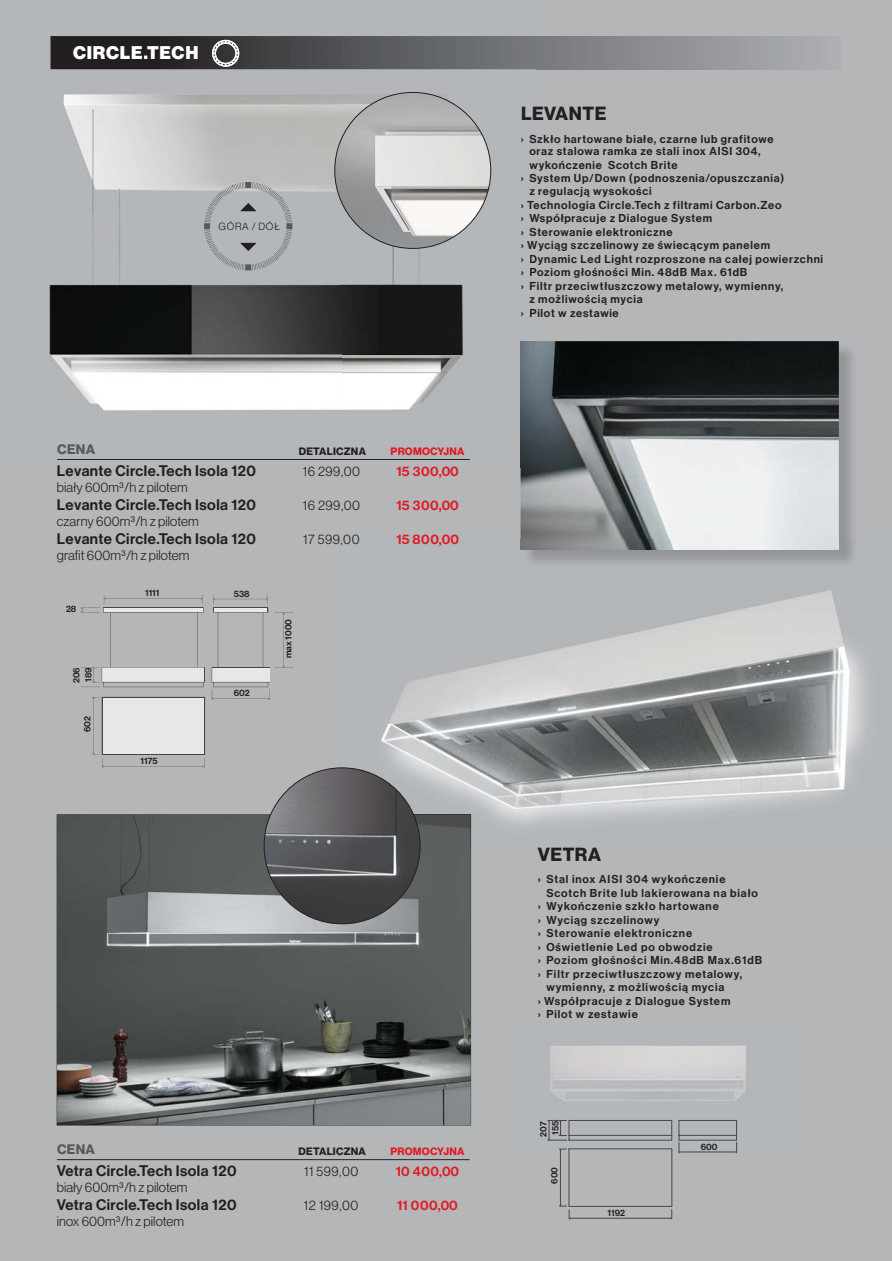
<style>
.page{position:relative;width:892px;height:1261px;background:#fff}
.page>*{position:absolute;margin:0;border:0;box-sizing:border-box;transform-origin:0 0}
.t1{font:700 18.6px "Haas Grot Disp 75";letter-spacing:.025em;color:#231f20}
.t2{font:900 18px "Haas Grot Disp 95";letter-spacing:.045em;color:#fff}
.t3{font:500 15px "Haas Grot Disp 65";letter-spacing:.03em;color:#231f20}
.t4{font:300 13.5px "Haas Grot Disp 45";letter-spacing:.01em;color:#231f20}
.t5{font:500 13.5px "Haas Grot Disp 65";color:#e11a22}
.t6{font:700 13.5px "Haas Grot Disp 75";letter-spacing:.025em;color:#58595b}
.t7{font:500 11.25px "Haas Grot Disp 65";letter-spacing:.07em;color:#231f20}
.t8{font:700 10.5px "Haas Grot Disp 75";letter-spacing:.025em;color:#231f20}
.t9{font:700 10.5px "Haas Grot Disp 75";letter-spacing:.025em;color:#e11a22}
.t10{font:300 10.2px "Haas Grot Disp 45";letter-spacing:.075em;color:#231f20}
.t11{font:500 9px/11.9px "Haas Grot Disp 65";color:#231f20}
</style>
<div class="page">
<div style="left:0;top:0;width:891px;height:1260px;background:#b4b6b8"></div>
<img style="left:838px;top:343px;width:14px;height:196px">
<img style="left:520px;top:341px;width:318px;height:198px">
<img style="left:547px;top:1045px;width:199px;height:103px">
<svg style="left:57px;top:814px;width:414px;height:311px"></svg>
<img style="left:357px;top:539px;width:508px;height:309px">
<img style="left:522px;top:539px;width:335px;height:29px">
<img style="left:538px;top:847px;width:63px;height:1px">
<img style="left:414px;top:814px;width:57px;height:34px">
<img style="left:264px;top:767px;width:156px;height:156px;border-radius:50%">
<img style="left:49px;top:36px;width:486px;height:424px">
<img style="left:520px;top:341px;width:15px;height:126px">
<svg style="left:522px;top:107px;width:13px;height:13px"></svg>
<svg style="left:521px;top:134px;width:14px;height:183px"></svg>
<img style="left:73px;top:46px;width:124px;height:13px">
<img style="left:212px;top:40px;width:27px;height:27px">
<hr style="left:57px;top:459px;width:412px;height:1px;background:#231f20">
<hr style="left:57px;top:1159px;width:412px;height:1px;background:#231f20">
<svg style="left:201px;top:179px;width:95px;height:95px"></svg>
<img style="left:334px;top:92px;width:156px;height:156px;border-radius:50%">
<svg style="left:92px;top:696px;width:113px;height:71px"></svg>
<svg style="left:81px;top:595px;width:124px;height:92px"></svg>
<svg style="left:212px;top:595px;width:81px;height:105px"></svg>
<hr style="left:212px;top:667px;width:57px;height:1px;background:#454546">
<div style="left:102px;top:697px;width:102px;height:57px;background:#e6e7e8"></div>
<hr style="left:102px;top:754px;width:102px;height:1px;background:#454546">
<hr style="left:204px;top:697px;width:1px;height:57px;background:#454546">
<hr style="left:569px;top:1139px;width:102px;height:1px;background:#484749">
<hr style="left:569px;top:1134px;width:102px;height:1px;background:#484749">
<svg style="left:671px;top:1120px;width:1px;height:19px"></svg>
<hr style="left:569px;top:1120px;width:102px;height:1px;background:#484749">
<hr style="left:679px;top:1139px;width:57px;height:1px;background:#484749">
<hr style="left:679px;top:1134px;width:57px;height:1px;background:#484749">
<hr style="left:678px;top:1120px;width:58px;height:1px;background:#484749">
<svg style="left:547px;top:1120px;width:23px;height:20px"></svg>
<hr style="left:679px;top:1151px;width:57px;height:1px;background:#484749">
<svg style="left:678px;top:1120px;width:2px;height:33px"></svg>
<svg style="left:734px;top:1120px;width:3px;height:33px"></svg>
<svg style="left:559px;top:1148px;width:113px;height:71px"></svg>
<h2 class="t2" style="left:73px;top:46px;width:127px">CIRCLE.TECH</h2>
<p class="t10" style="left:218px;top:222px;width:63px">GÓRA / DÓŁ</p>
<p class="t6" style="left:57px;top:441px;width:40px">CENA</p>
<p class="t8" style="left:299px;top:445px;width:69px">DETALICZNA</p>
<p class="t9" style="left:390px;top:445px;width:75px">PROMOCYJNA</p>
<h3 class="t3" style="left:57px;top:465px;width:200px">Levante Circle.Tech Isola 120</h3>
<p class="t4" style="left:302px;top:466px;width:59px">16 299,00</p>
<p class="t5" style="left:396px;top:466px;width:64px">15 300,00</p>
<p class="t4" style="left:57px;top:482px;width:132px">biały 600m3/h z pilotem</p>
<h3 class="t3" style="left:57px;top:499px;width:200px">Levante Circle.Tech Isola 120</h3>
<p class="t4" style="left:302px;top:500px;width:59px">16 299,00</p>
<p class="t5" style="left:396px;top:500px;width:64px">15 300,00</p>
<p class="t4" style="left:57px;top:516px;width:143px">czarny 600m3/h z pilotem</p>
<h3 class="t3" style="left:57px;top:533px;width:200px">Levante Circle.Tech Isola 120</h3>
<p class="t4" style="left:303px;top:534px;width:58px">17 599,00</p>
<p class="t5" style="left:396px;top:534px;width:64px">15 800,00</p>
<p class="t4" style="left:57px;top:550px;width:134px">grafit 600m3/h z pilotem</p>
<p class="t11" style="left:66px;top:604px;width:12px">28</p>
<p class="t11" style="left:71px;top:683px;width:18px;rotate:-90deg">206<br>189</p>
<p class="t11" style="left:82px;top:732px;width:17px;rotate:-90deg">602</p>
<p class="t11" style="left:145px;top:588px;width:16px">1111</p>
<p class="t11" style="left:141px;top:756px;width:19px">1175</p>
<p class="t11" style="left:234px;top:588px;width:17px">538</p>
<p class="t11" style="left:234px;top:688px;width:17px">602</p>
<p class="t11" style="left:283px;top:658px;width:41px;rotate:-90deg">max 1000</p>
<p class="t6" style="left:57px;top:1141px;width:40px">CENA</p>
<p class="t8" style="left:298px;top:1144px;width:69px">DETALICZNA</p>
<p class="t9" style="left:390px;top:1144px;width:75px">PROMOCYJNA</p>
<h3 class="t3" style="left:57px;top:1165px;width:181px">Vetra Circle.Tech Isola 120</h3>
<p class="t4" style="left:304px;top:1166px;width:56px">11 599,00</p>
<p class="t5" style="left:396px;top:1166px;width:65px">10 400,00</p>
<p class="t4" style="left:57px;top:1182px;width:132px">biały 600m3/h z pilotem</p>
<h3 class="t3" style="left:57px;top:1199px;width:181px">Vetra Circle.Tech Isola 120</h3>
<p class="t4" style="left:304px;top:1200px;width:56px">12 199,00</p>
<p class="t5" style="left:397px;top:1200px;width:62px">11 000,00</p>
<p class="t4" style="left:57px;top:1216px;width:129px">inox 600m3/h z pilotem</p>
<h1 class="t1" style="left:521px;top:103px;width:87px">LEVANTE</h1>
<p class="t7" style="left:520px;top:135px;width:254px">› Szkło hartowane białe, czarne lub grafitowe</p>
<p class="t7" style="left:529px;top:147px;width:233px">oraz stalowa ramka ze stali inox AISI 304,</p>
<p class="t7" style="left:529px;top:161px;width:150px">wykończenie Scotch Brite</p>
<p class="t7" style="left:520px;top:174px;width:265px">› System Up/Down (podnoszenia/opuszczania)</p>
<p class="t7" style="left:529px;top:187px;width:124px">z regulacją wysokości</p>
<p class="t7" style="left:520px;top:201px;width:262px">› Technologia Circle.Tech z filtrami Carbon.Zeo</p>
<p class="t7" style="left:520px;top:214px;width:193px">› Współpracuje z Dialogue System</p>
<p class="t7" style="left:520px;top:228px;width:153px">› Sterowanie elektroniczne</p>
<p class="t7" style="left:520px;top:241px;width:250px">› Wyciąg szczelinowy ze świecącym panelem</p>
<p class="t7" style="left:520px;top:255px;width:304px">› Dynamic Led Light rozproszone na całej powierzchni</p>
<p class="t7" style="left:520px;top:268px;width:228px">› Poziom głośności Min. 48dB Max. 61dB</p>
<p class="t7" style="left:520px;top:282px;width:264px">› Filtr przeciwtłuszczowy metalowy, wymienny,</p>
<p class="t7" style="left:529px;top:295px;width:115px">z możliwością mycia</p>
<p class="t7" style="left:520px;top:309px;width:99px">› Pilot w zestawie</p>
<h1 class="t1" style="left:538px;top:843px;width:65px">VETRA</h1>
<p class="t7" style="left:537px;top:875px;width:189px">› Stal inox AISI 304 wykończenie</p>
<p class="t7" style="left:546px;top:888px;width:213px">Scotch Brite lub lakierowana na biało</p>
<p class="t7" style="left:537px;top:902px;width:182px">› Wykończenie szkło hartowane</p>
<p class="t7" style="left:537px;top:915px;width:123px">› Wyciąg szczelinowy</p>
<p class="t7" style="left:537px;top:929px;width:156px">› Sterowanie elektroniczne</p>
<p class="t7" style="left:537px;top:942px;width:176px">› Oświetlenie Led po obwodzie</p>
<p class="t7" style="left:537px;top:956px;width:226px">› Poziom głośności Min.48dB Max.61dB</p>
<p class="t7" style="left:537px;top:969px;width:206px">› Filtr przeciwtłuszczowy metalowy,</p>
<p class="t7" style="left:546px;top:983px;width:179px">wymienny, z możliwością mycia</p>
<p class="t7" style="left:537px;top:996px;width:194px">› Współpracuje z Dialogue System</p>
<p class="t7" style="left:537px;top:1010px;width:101px">› Pilot w zestawie</p>
<p class="t11" style="left:538px;top:1136px;width:17px;rotate:-90deg">207<br>155</p>
<p class="t11" style="left:549px;top:1183px;width:18px;rotate:-90deg">600</p>
<p class="t11" style="left:607px;top:1207px;width:19px">1192</p>
<p class="t11" style="left:700px;top:1141px;width:18px">600</p>
</div>
